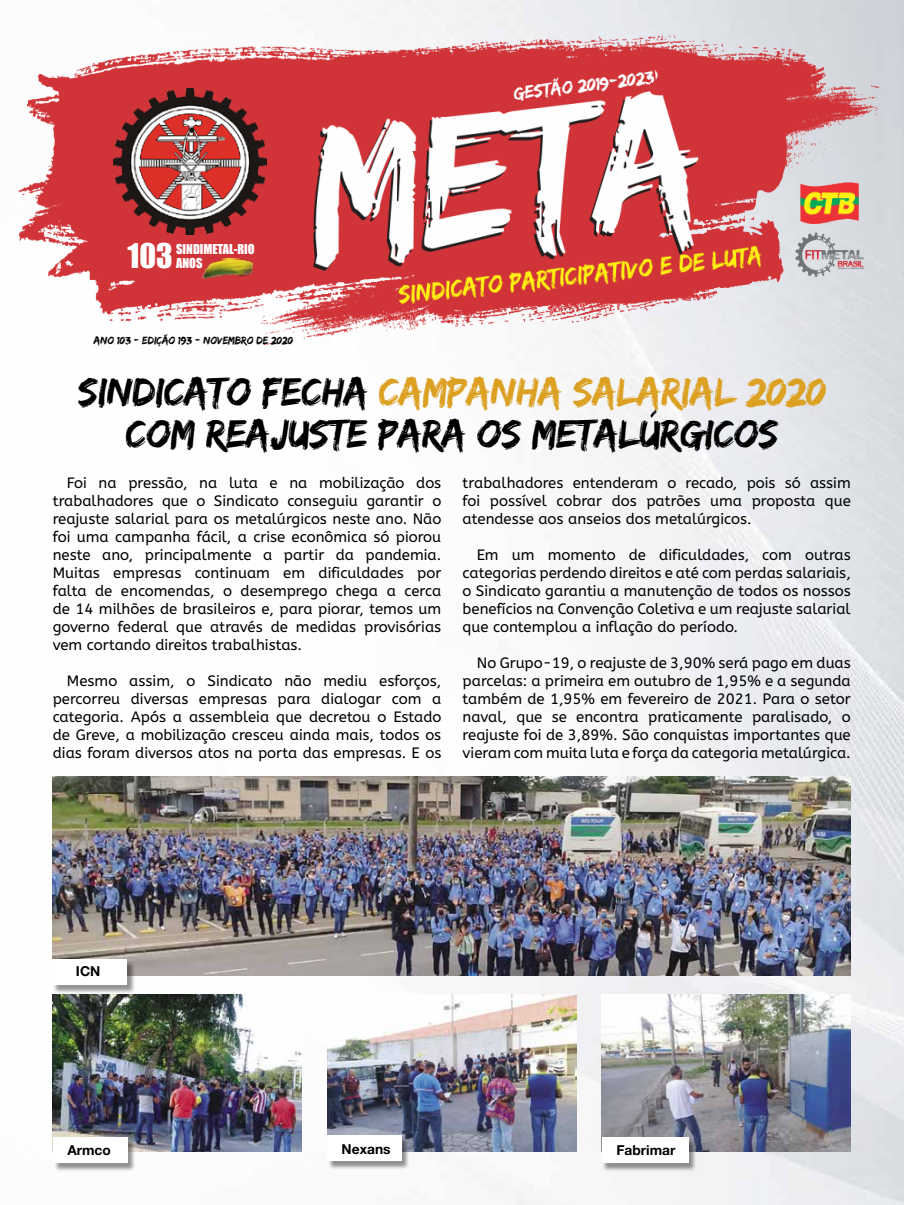
<style>
.page{position:relative;width:904px;height:1205px;background:#fff}
.page>*{position:absolute;margin:0;border:0;box-sizing:border-box;transform-origin:0 0}
.t1{font:41.25px/42.5px "Edo";letter-spacing:-.01em;color:#000;text-align:center}
.t2{font:31.25px "Impact";color:#fff}
.t3{font:18.75px "Edo";color:#fff}
.t4{font:15px/18px "A Bee Zee";color:#000;text-align:justify}
.t5{font:700 13.75px "Helvetica Neue LT Pro";color:#000}
.t6{font:12.5px "Impact";color:#fff}
.t7{font:11.25px "Edo";letter-spacing:-.01em;color:#000}
.s1{color:#dca023}
</style>
<div class="page">
<img style="left:18px;top:0;width:886px;height:1205px">
<img style="left:19px;top:36px;width:862px;height:309px">
<div style="left:90px;top:79px;width:220px;height:201px;background:#d13438"></div>
<img style="left:113px;top:89px;width:154px;height:146px">
<img style="left:201px;top:258px;width:52px;height:21px">
<div style="left:512px;top:55px;width:144px;height:47px;background:#d13438"></div>
<img style="left:53px;top:777px;width:797px;height:199px">
<img style="left:53px;top:995px;width:249px;height:157px">
<img style="left:327px;top:995px;width:249px;height:157px">
<img style="left:601px;top:995px;width:249px;height:157px">
<div style="left:53px;top:1138px;width:83px;height:34px;background:#000;opacity:.42"></div>
<div style="left:53px;top:1137px;width:75px;height:25px;background:#fff"></div>
<div style="left:328px;top:1137px;width:82px;height:33px;background:#000;opacity:.42"></div>
<div style="left:327px;top:1135px;width:75px;height:25px;background:#fff"></div>
<div style="left:602px;top:1138px;width:94px;height:34px;background:#000;opacity:.42"></div>
<div style="left:601px;top:1137px;width:87px;height:25px;background:#fff"></div>
<div style="left:53px;top:960px;width:82px;height:34px;background:#000;opacity:.42"></div>
<div style="left:53px;top:958px;width:74px;height:26px;background:#fff"></div>
<h2 class="t2" style="left:127px;top:232px;width:47px">103</h2>
<p class="t6" style="left:176px;top:239px;width:80px">SINDIMETAL-RIO</p>
<p class="t6" style="left:176px;top:253px;width:28px">ANOS</p>
<p class="t3" style="left:512px;top:83px;width:143px;rotate:-7deg">gestão 2019-2023</p>
<p class="t7" style="left:94px;top:334px;width:200px">Ano 103 - edição 193 - novembro de 2020</p>
<h1 class="t1" style="left:78px;top:369px;width:749px">Sindicato fecha <span class="s1">campanha salarial 2020 </span>com reajuste para os metalúrgicos</h1>
<p class="t4" style="left:53px;top:474px;width:390px;text-indent:14px">Foi na pressão, na luta e na mobilização dos trabalhadores que o Sindicato conseguiu garantir o reajuste salarial para os metalúrgicos neste ano. Não foi uma campanha fácil, a crise econômica só piorou neste ano, principalmente a partir da pandemia.<br>Muitas empresas continuam em dificuldades por falta de encomendas, o desemprego chega a cerca de 14 milhões de brasileiros e, para piorar, temos um governo federal que através de medidas provisórias vem cortando direitos trabalhistas.</p>
<p class="t4" style="left:53px;top:672px;width:390px;text-indent:14px">Mesmo assim, o Sindicato não mediu esforços, percorreu diversas empresas para dialogar com a categoria. Após a assembleia que decretou o Estado de Greve, a mobilização cresceu ainda mais, todos os dias foram diversos atos na porta das empresas. E os</p>
<p class="t4" style="left:462px;top:474px;width:390px">trabalhadores entenderam o recado, pois só assim foi possível cobrar dos patrões uma proposta que atendesse aos anseios dos metalúrgicos.</p>
<p class="t4" style="left:462px;top:546px;width:390px;text-indent:14px">Em um momento de dificuldades, com outras categorias perdendo direitos e até com perdas salariais, o Sindicato garantiu a manutenção de todos os nossos benefícios na Convenção Coletiva e um reajuste salarial que contemplou a inflação do período.</p>
<p class="t4" style="left:462px;top:654px;width:390px;text-indent:14px">No Grupo-19, o reajuste de 3,90% será pago em duas parcelas: a primeira em outubro de 1,95% e a segunda também de 1,95% em fevereiro de 2021. Para o setor naval, que se encontra praticamente paralisado, o reajuste foi de 3,89%. São conquistas importantes que vieram com muita luta e força da categoria metalúrgica.</p>
<p class="t5" style="left:76px;top:963px;width:26px">ICN</p>
<p class="t5" style="left:67px;top:1141px;width:45px">Armco</p>
<p class="t5" style="left:341px;top:1140px;width:50px">Nexans</p>
<p class="t5" style="left:616px;top:1141px;width:61px">Fabrimar</p>
</div>
